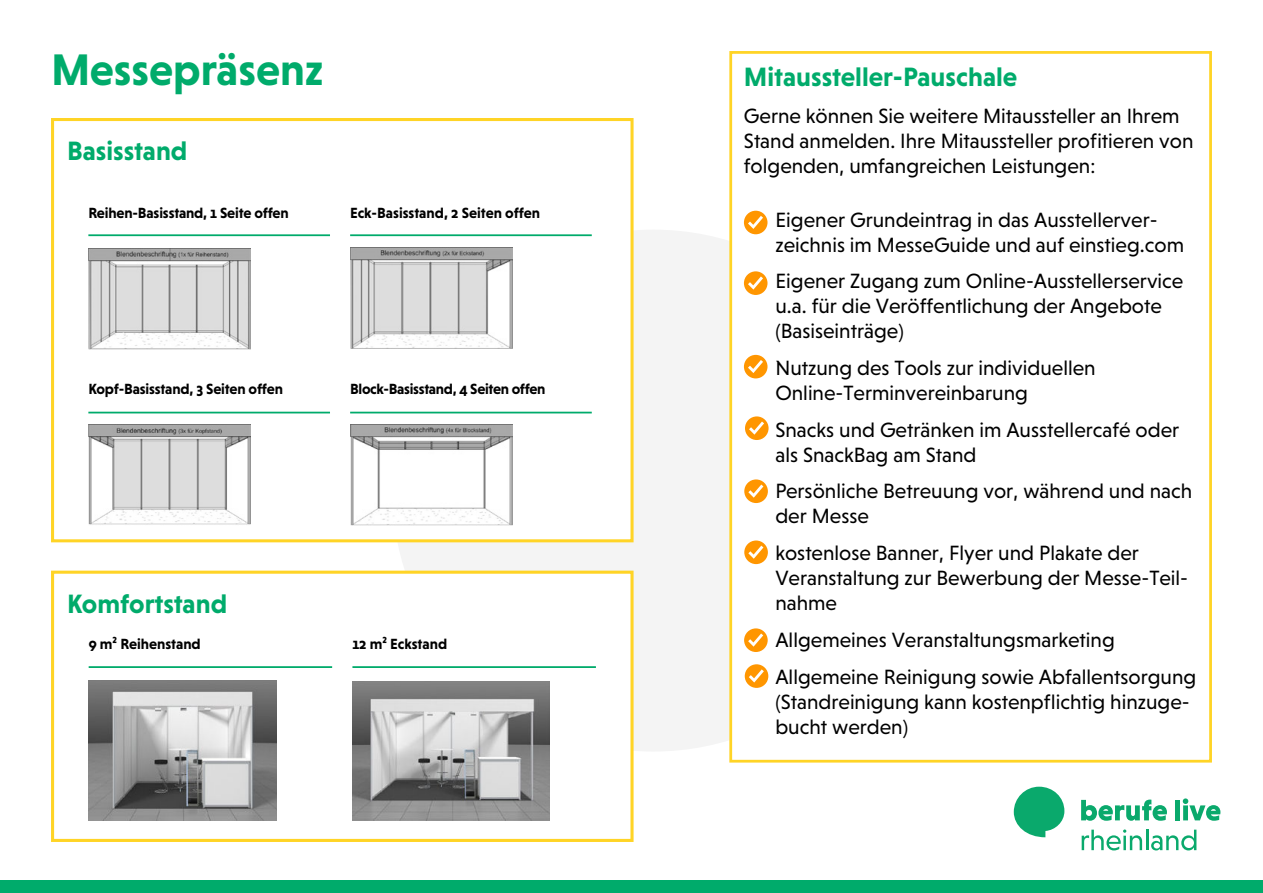
<style>
.page{position:relative;width:1263px;height:893px;background:#fff}
.page>*{position:absolute;margin:0;border:0;box-sizing:border-box;transform-origin:0 0}
.t1{font:700 45px "Niveau Grotesk";color:#00ab6b}
.t2{font:700 27px "Niveau Grotesk";color:#00ab6b}
.t3{font:21px/24.9px "Niveau Grotesk";color:#000}
.t4{font:700 15px "Niveau Grotesk";letter-spacing:-.01em;color:#000}
</style>
<div class="page">
<div style="left:0;top:880px;width:1263px;height:13px;background:#00ab6b"></div>
<svg style="left:1081px;top:800px;width:86px;height:21px"></svg>
<div style="left:1175px;top:800px;width:5px;height:20px;background:#0aa96c"></div>
<svg style="left:1183px;top:798px;width:37px;height:23px"></svg>
<svg style="left:1082px;top:829px;width:60px;height:21px"></svg>
<hr style="left:1146px;top:830px;width:2px;height:20px;background:#0aa96c">
<svg style="left:1151px;top:830px;width:45px;height:20px"></svg>
<svg style="left:1014px;top:787px;width:50px;height:50px"></svg>
<div style="left:392px;top:230px;width:522px;height:521px;background:#f4f4f4;border-radius:50%"></div>
<div style="left:53px;top:120px;width:579px;height:421px;background:#fff"></div>
<div style="left:51px;top:118px;width:582px;height:424px;border:3px solid #ffd426"></div>
<hr style="left:88px;top:234px;width:242px;height:2px;background:#00ab6b">
<hr style="left:88px;top:412px;width:242px;height:1px;background:#00ab6b">
<hr style="left:350px;top:234px;width:242px;height:2px;background:#00ab6b">
<hr style="left:350px;top:412px;width:242px;height:1px;background:#00ab6b">
<img style="left:88px;top:248px;width:162px;height:101px">
<img style="left:88px;top:424px;width:163px;height:101px">
<img style="left:350px;top:425px;width:162px;height:101px">
<img style="left:350px;top:248px;width:162px;height:101px">
<div style="left:53px;top:572px;width:579px;height:268px;background:#fff"></div>
<div style="left:51px;top:571px;width:582px;height:271px;border:3px solid #ffd426"></div>
<hr style="left:352px;top:666px;width:244px;height:2px;background:#00ab6b">
<hr style="left:89px;top:666px;width:243px;height:2px;background:#00ab6b">
<img style="left:89px;top:680px;width:187px;height:140px">
<img style="left:353px;top:681px;width:197px;height:139px">
<div style="left:731px;top:52px;width:479px;height:709px;background:#fff"></div>
<svg style="left:744px;top:211px;width:23px;height:23px"></svg>
<svg style="left:744px;top:271px;width:23px;height:24px"></svg>
<svg style="left:744px;top:355px;width:23px;height:23px"></svg>
<div style="left:729px;top:51px;width:483px;height:712px;border:3px solid #ffd426"></div>
<svg style="left:744px;top:628px;width:24px;height:24px"></svg>
<svg style="left:745px;top:664px;width:23px;height:24px"></svg>
<svg style="left:744px;top:479px;width:24px;height:24px"></svg>
<svg style="left:744px;top:540px;width:24px;height:24px"></svg>
<svg style="left:745px;top:416px;width:23px;height:24px"></svg>
<h1 class="t1" style="left:51px;top:48px;width:274px">Messepräsenz</h1>
<p class="t2" style="left:67px;top:138px;width:122px">Basisstand</p>
<p class="t4" style="left:88px;top:206px;width:202px">Reihen-Basisstand, 1 Seite offen</p>
<p class="t4" style="left:350px;top:206px;width:192px">Eck-Basisstand, 2 Seiten offen</p>
<p class="t4" style="left:88px;top:382px;width:196px">Kopf-Basisstand, 3 Seiten offen</p>
<p class="t4" style="left:350px;top:382px;width:197px">Block-Basisstand, 4 Seiten offen</p>
<p class="t2" style="left:67px;top:591px;width:161px">Komfortstand</p>
<p class="t4" style="left:89px;top:637px;width:114px">9 m² Reihenstand</p>
<p class="t4" style="left:352px;top:637px;width:96px">12 m² Eckstand</p>
<p class="t2" style="left:744px;top:64px;width:275px">Mitaussteller-Pauschale</p>
<p class="t3" style="left:744px;top:103px;width:451px">Gerne können Sie weitere Mitaussteller an Ihrem<br>Stand anmelden. Ihre Mitaussteller profitieren von folgenden, umfangreichen Leistungen:</p>
<p class="t3" style="left:775px;top:207px;width:410px">Eigener Grundeintrag in das Ausstellerver&shy;zeichnis im MesseGuide und auf einstieg.com</p>
<p class="t3" style="left:775px;top:269px;width:409px">Eigener Zugang zum Online-Ausstellerservice u.a. für die Veröffentlichung der Angebote (Basiseinträge)</p>
<p class="t3" style="left:775px;top:356px;width:322px">Nutzung des Tools zur individuellen<br>Online-Terminvereinbarung</p>
<p class="t3" style="left:775px;top:417px;width:405px">Snacks und Getränken im Ausstellercafé oder als SnackBag am Stand</p>
<p class="t3" style="left:775px;top:479px;width:418px">Persönliche Betreuung vor, während und nach der Messe</p>
<p class="t3" style="left:775px;top:541px;width:414px">kostenlose Banner, Flyer und Plakate der<br>Veranstaltung zur Bewerbung der Messe-Teil&shy;nahme</p>
<p class="t3" style="left:775px;top:622px;width:422px;line-height:36.8px">Allgemeines Veranstaltungsmarketing<br>Allgemeine Reinigung sowie Abfallentsorgung</p>
<p class="t3" style="left:775px;top:689px;width:416px">(Standreinigung kann kostenpflichtig hinzuge&shy;bucht werden)</p>
</div>
